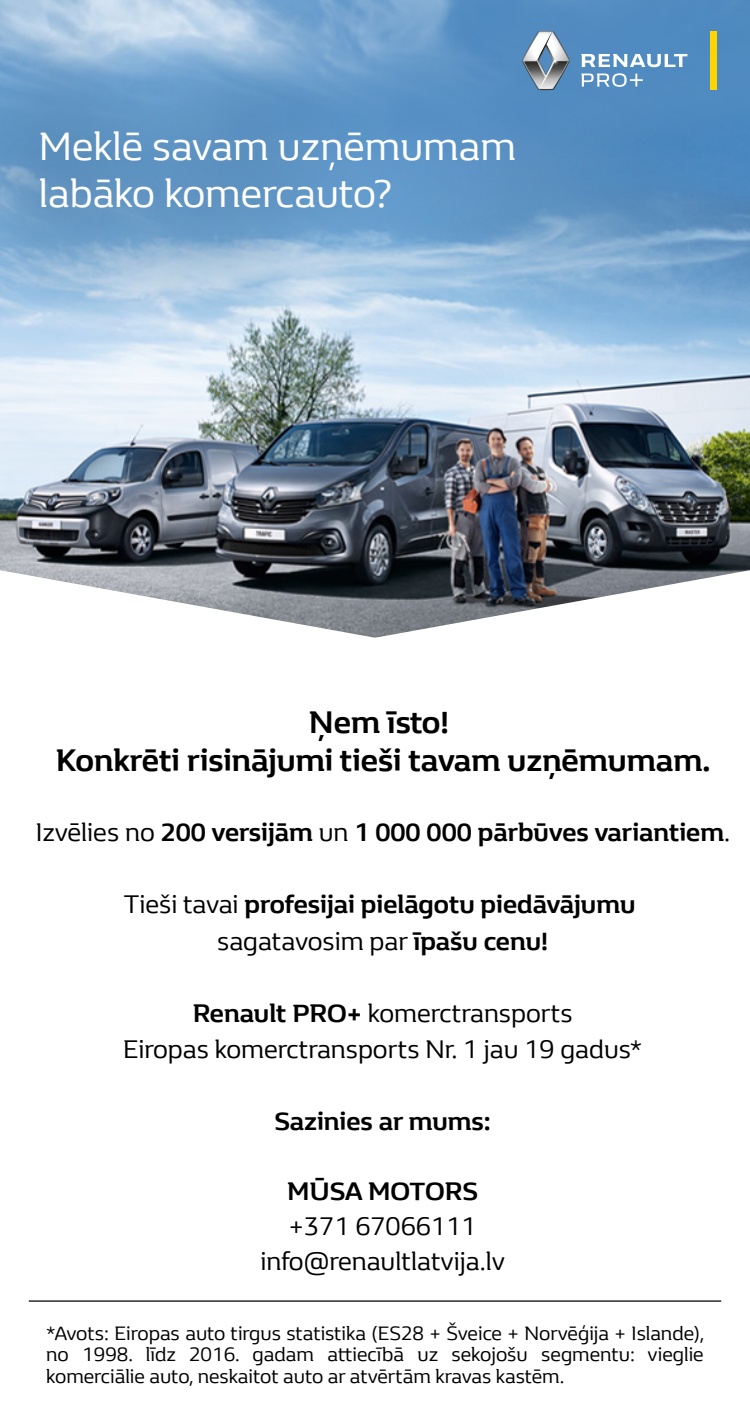
<style>
.page{position:relative;width:750px;height:1423px;background:#fff}
.page>*{position:absolute;margin:0;border:0;box-sizing:border-box;transform-origin:0 0}
.t1{font:40.75px/47.5px "Renault Life";color:#fff}
.t2{font:700 32.12px/37.5px "Renault Life";color:#000;text-align:center}
.t3{font:700 26.25px/36.2px "Renault Life";color:#000;text-align:center}
.t4{font:26.25px/36.2px "Renault Life";color:#000;text-align:center}
.t5{font:20px/21.2px "Renault Life";color:#000;text-align:justify}
.s1{font-weight:400}
.s2{font-weight:700}
</style>
<div class="page">
<img style="left:0;top:0;width:750px;height:638px">
<svg style="left:581px;top:54px;width:106px;height:13px"></svg>
<div style="left:710px;top:31px;width:7px;height:59px;background:#ffd500"></div>
<svg style="left:522px;top:31px;width:48px;height:59px"></svg>
<svg style="left:581px;top:73px;width:62px;height:14px"></svg>
<hr style="left:29px;top:1300px;width:692px;height:1px;background:#000">
<h1 class="t1" style="left:39px;top:121px;width:479px">Meklē savam uzņēmumam labāko komercauto?</h1>
<h2 class="t2" style="left:56px;top:702px;width:656px">Ņem īsto!<br>Konkrēti risinājumi tieši tavam uzņēmumam.</h2>
<h3 class="t3" style="left:36px;top:812px;width:696px"><span class="s1">Izvēlies no</span> 200 versijām <span class="s1">un</span> 1 000 000 pārbūves variantiem<span class="s1">.</span></h3>
<h3 class="t3" style="left:124px;top:885px;width:513px"><span class="s1">Tieši tavai</span> profesijai pielāgotu piedāvājumu <span class="s1">sagatavosim par</span> īpašu cenu!</h3>
<h3 class="t4" style="left:123px;top:994px;width:521px"><span class="s2">Renault PRO+</span> komerctransports<br>Eiropas komerctransports Nr. 1 jau 19 gadus*</h3>
<h3 class="t3" style="left:274px;top:1101px;width:218px">Sazinies ar mums:</h3>
<h3 class="t3" style="left:287px;top:1171px;width:192px">MŪSA MOTORS</h3>
<h3 class="t4" style="left:260px;top:1207px;width:246px;line-height:35px">+371 67066111 info@renaultlatvija.lv</h3>
<p class="t5" style="left:46px;top:1322px;width:660px">*Avots: Eiropas auto tirgus statistika (ES28 + Šveice + Norvēģija + Islande), no 1998. līdz 2016. gadam attiecībā uz sekojošu segmentu: vieglie komerciālie auto, neskaitot auto ar atvērtām kravas kastēm.</p>
</div>
